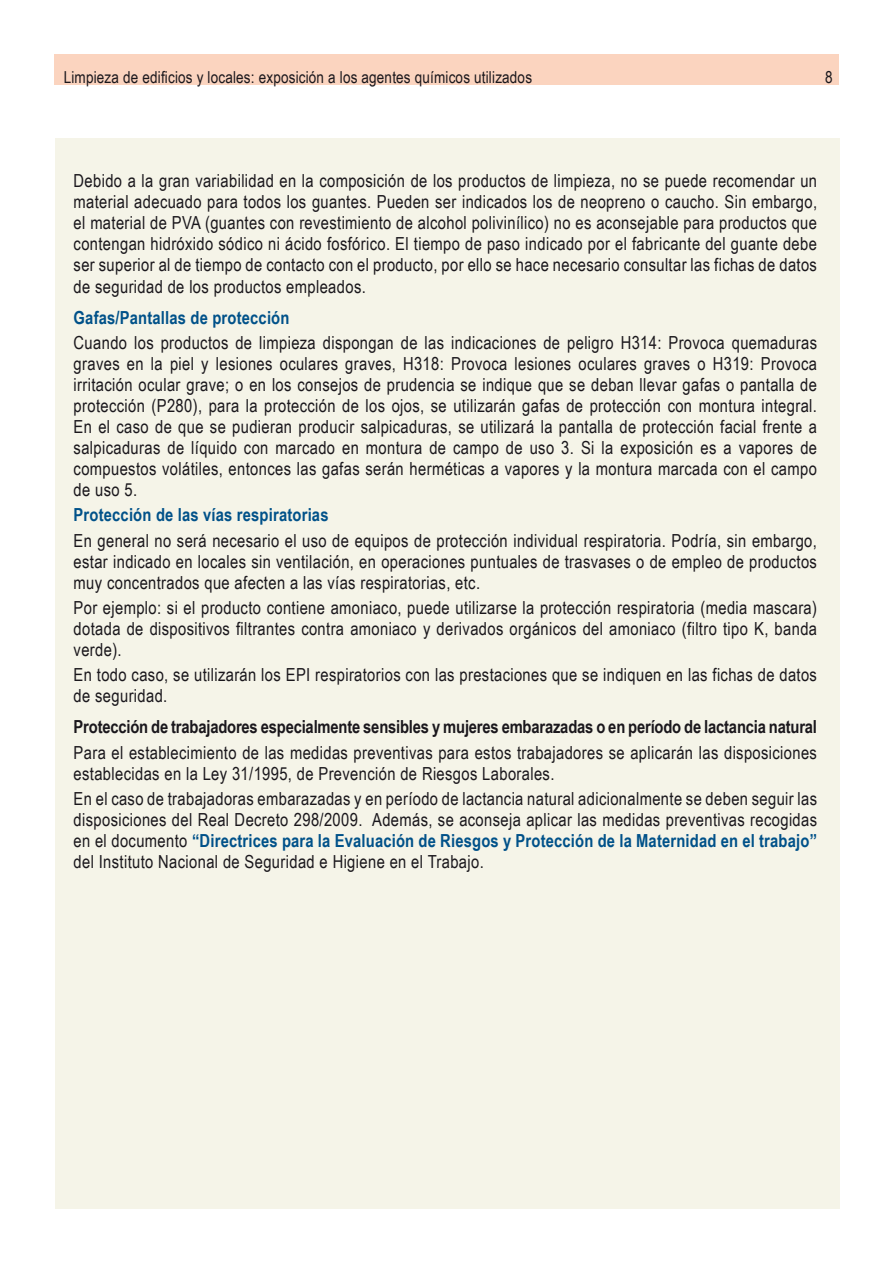
<style>
.page{position:relative;width:893px;height:1263px;background:#fff}
.page>*{position:absolute;margin:0;border:0;box-sizing:border-box;transform-origin:0 0}
.t1{font:18px/21px "Arial Narrow";letter-spacing:.02em;color:#1a171c;text-align:justify}
.t2{font:700 18px "Arial Narrow";letter-spacing:-.01em;color:#1a171c}
.t3{font:700 18px "Arial Narrow";letter-spacing:.01em;color:#005189}
.t4{font:16.5px "Arial Narrow";letter-spacing:.01em;color:#1a171c}
.s1{font-weight:700;color:#005189}
</style>
<div class="page">
<div style="left:54px;top:54px;width:785px;height:30px;background:#fbd4bf"></div>
<div style="left:55px;top:138px;width:785px;height:1071px;background:#f5f4e8"></div>
<p class="t4" style="left:64px;top:68px;width:470px">Limpieza de edificios y locales: exposición a los agentes químicos utilizados</p>
<p class="t4" style="left:825px;top:68px;width:9px">8</p>
<p class="t1" style="left:74px;top:171px;width:745px">Debido a la gran variabilidad en la composición de los productos de limpieza, no se puede recomendar un material adecuado para todos los guantes. Pueden ser indicados los de neopreno o caucho. Sin embargo, el material de PVA (guantes con revestimiento de alcohol polivinílico) no es aconsejable para productos que contengan hidróxido sódico ni ácido fosfórico. El tiempo de paso indicado por el fabricante del guante debe ser superior al de tiempo de contacto con el producto, por ello se hace necesario consultar las fichas de datos de seguridad de los productos empleados.</p>
<p class="t3" style="left:74px;top:307px;width:217px">Gafas/Pantallas de protección</p>
<p class="t1" style="left:74px;top:332px;width:745px">Cuando los productos de limpieza dispongan de las indicaciones de peligro H314: Provoca quemaduras graves en la piel y lesiones oculares graves, H318: Provoca lesiones oculares graves o H319: Provoca irritación ocular grave; o en los consejos de prudencia se indique que se deban llevar gafas o pantalla de protección (P280), para la protección de los ojos, se utilizarán gafas de protección con montura integral.<br>En el caso de que se pudieran producir salpicaduras, se utilizará la pantalla de protección facial frente a salpicaduras de líquido con marcado en montura de campo de uso 3. Si la exposición es a vapores de compuestos volátiles, entonces las gafas serán herméticas a vapores y la montura marcada con el campo de uso 5.</p>
<p class="t3" style="left:74px;top:504px;width:256px">Protección de las vías respiratorias</p>
<p class="t1" style="left:74px;top:530px;width:745px">En general no será necesario el uso de equipos de protección individual respiratoria. Podría, sin embargo, estar indicado en locales sin ventilación, en operaciones puntuales de trasvases o de empleo de productos muy concentrados que afecten a las vías respiratorias, etc.</p>
<p class="t1" style="left:74px;top:597px;width:745px">Por ejemplo: si el producto contiene amoniaco, puede utilizarse la protección respiratoria (media mascara) dotada de dispositivos filtrantes contra amoniaco y derivados orgánicos del amoniaco (filtro tipo K, banda verde).</p>
<p class="t1" style="left:74px;top:664px;width:745px">En todo caso, se utilizarán los EPI respiratorios con las prestaciones que se indiquen en las fichas de datos de seguridad.</p>
<p class="t2" style="left:74px;top:717px;width:745px">Protección de trabajadores especialmente sensibles y mujeres embarazadas o en período de lactancia natural</p>
<p class="t1" style="left:74px;top:742px;width:745px">Para el establecimiento de las medidas preventivas para estos trabajadores se aplicarán las disposiciones establecidas en la Ley 31/1995, de Prevención de Riesgos Laborales.</p>
<p class="t1" style="left:74px;top:788px;width:745px">En el caso de trabajadoras embarazadas y en período de lactancia natural adicionalmente se deben seguir las disposiciones del Real Decreto 298/2009. Además, se aconseja aplicar las medidas preventivas recogidas en el documento <span class="s1">“Directrices para la Evaluación de Riesgos y Protección de la Maternidad en el trabajo” </span>del Instituto Nacional de Seguridad e Higiene en el Trabajo.</p>
</div>
